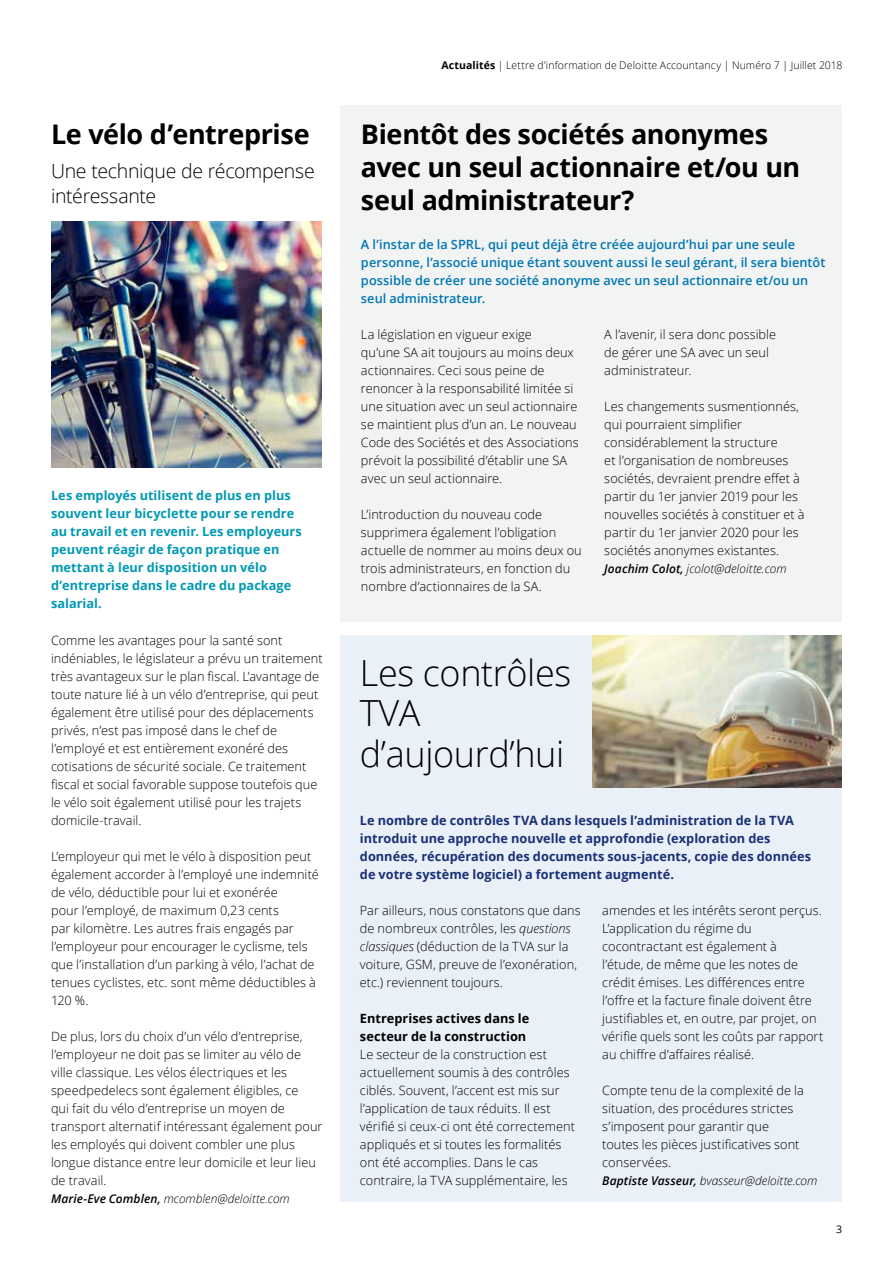
<style>
.page{position:relative;width:893px;height:1263px;background:#fff}
.page>*{position:absolute;margin:0;border:0;box-sizing:border-box;transform-origin:0 0}
.t1{font:300 36px/40.5px "Open Sans";letter-spacing:-.01em;color:#000}
.t2{font:700 27px/33px "Open Sans";letter-spacing:-.015em;color:#000}
.t3{font:300 19.5px/25.5px "Open Sans";letter-spacing:-.015em;color:#000}
.t4{font:300 12.75px/18px "Open Sans";letter-spacing:.005em;color:#000}
.t5{font:700 12.75px/18px "Open Sans";letter-spacing:.005em;color:#193076}
.t6{font:600 12.75px/18px "Open Sans";letter-spacing:.005em;color:#0076b3}
.t7{font:700 12.75px/18px "Open Sans";letter-spacing:.005em;color:#0099b3}
.t8{font:700 12.75px/18px "Open Sans";letter-spacing:.005em;color:#000}
.t9{font:italic 300 12px "Open Sans";color:#000}
.t10{font:300 10.5px "Open Sans";letter-spacing:.01em;color:#000}
.t11{font:10.5px "Open Sans";color:#000}
.s1{font-weight:600}
.s2{font-weight:700}
.s3{font-style:italic}
</style>
<div class="page">
<div style="left:340px;top:105px;width:502px;height:516px;background:#f2f3f3"></div>
<div style="left:340px;top:635px;width:502px;height:567px;background:#eaf0f8"></div>
<img style="left:51px;top:221px;width:271px;height:246px">
<img style="left:592px;top:636px;width:250px;height:151px">
<h2 class="t2" style="left:51px;top:117px;width:260px">Le vélo d’entreprise</h2>
<h3 class="t3" style="left:51px;top:157px;width:265px">Une technique de récompense intéressante</h3>
<p class="t7" style="left:51px;top:486px;width:252px">Les employés utilisent de plus en plus souvent leur bicyclette pour se rendre au travail et en revenir. Les employeurs peuvent réagir de façon pratique en mettant à leur disposition un vélo d’entreprise dans le cadre du package salarial.</p>
<p class="t4" style="left:51px;top:631px;width:273px">Comme les avantages pour la santé sont indéniables, le législateur a prévu un traitement très avantageux sur le plan fiscal. L’avantage de toute nature lié à un vélo d’entreprise, qui peut également être utilisé pour des déplacements privés, n’est pas imposé dans le chef de l’employé et est entièrement exonéré des cotisations de sécurité sociale. Ce traitement fiscal et social favorable suppose toutefois que le vélo soit également utilisé pour les trajets domicile-travail.</p>
<p class="t4" style="left:51px;top:847px;width:269px">L’employeur qui met le vélo à disposition peut également accorder à l’employé une indemnité de vélo, déductible pour lui et exonérée<br>pour l’employé, de maximum 0,23 cents<br>par kilomètre. Les autres frais engagés par l’employeur pour encourager le cyclisme, tels que l’installation d’un parking à vélo, l’achat de tenues cyclistes, etc. sont même déductibles à 120 %.</p>
<p class="t4" style="left:51px;top:1027px;width:273px">De plus, lors du choix d’un vélo d’entreprise, l’employeur ne doit pas se limiter au vélo de ville classique. Les vélos électriques et les speedpedelecs sont également éligibles, ce<br>qui fait du vélo d’entreprise un moyen de transport alternatif intéressant également pour les employés qui doivent combler une plus longue distance entre leur domicile et leur lieu de travail.</p>
<p class="t9" style="left:51px;top:1190px;width:240px"><span class="s1">Marie-Eve Comblen,</span> mcomblen@deloitte.com</p>
<p class="t10" style="left:442px;top:58px;width:402px"><span class="s2">Actualités</span> | Lettre d’information de Deloitte Accountancy | Numéro 7 | Juillet 2018</p>
<h2 class="t2" style="left:361px;top:117px;width:441px">Bientôt des sociétés anonymes avec un seul actionnaire et/ou un seul administrateur?</h2>
<p class="t6" style="left:361px;top:235px;width:466px">A l’instar de la SPRL, qui peut déjà être créée aujourd’hui par une seule personne, l’associé unique étant souvent aussi le seul gérant, il sera bientôt possible de créer une société anonyme avec un seul actionnaire et/ou un seul administrateur.</p>
<p class="t4" style="left:361px;top:325px;width:219px">La législation en vigueur exige<br>qu’une SA ait toujours au moins deux actionnaires. Ceci sous peine de renoncer à la responsabilité limitée si une situation avec un seul actionnaire se maintient plus d’un an. Le nouveau Code des Sociétés et des Associations prévoit la possibilité d’établir une SA avec un seul actionnaire.</p>
<p class="t4" style="left:361px;top:505px;width:222px">L’introduction du nouveau code supprimera également l’obligation actuelle de nommer au moins deux ou trois administrateurs, en fonction du nombre d’actionnaires de la SA.</p>
<p class="t4" style="left:604px;top:325px;width:173px">A l’avenir, il sera donc possible de gérer une SA avec un seul administrateur.</p>
<p class="t4" style="left:604px;top:397px;width:202px">Les changements susmentionnés, qui pourraient simplifier considérablement la structure<br>et l’organisation de nombreuses sociétés, devraient prendre effet à partir du 1er janvier 2019 pour les nouvelles sociétés à constituer et à partir du 1er janvier 2020 pour les sociétés anonymes existantes.</p>
<p class="t9" style="left:604px;top:560px;width:184px"><span class="s1">Joachim Colot,</span> jcolot@deloitte.com</p>
<h1 class="t1" style="left:360px;top:652px;width:213px">Les contrôles<br>TVA d’aujourd’hui</h1>
<p class="t5" style="left:360px;top:811px;width:453px">Le nombre de contrôles TVA dans lesquels l’administration de la TVA introduit une approche nouvelle et approfondie (exploration des données, récupération des documents sous-jacents, copie des données de votre système logiciel) a fortement augmenté.</p>
<p class="t4" style="left:360px;top:901px;width:222px">Par ailleurs, nous constatons que dans de nombreux contrôles, les <span class="s3">questions classiques</span> (déduction de la TVA sur la voiture, GSM, preuve de l’exonération, etc.) reviennent toujours.</p>
<p class="t8" style="left:360px;top:1009px;width:171px">Entreprises actives dans le secteur de la construction</p>
<p class="t4" style="left:360px;top:1045px;width:216px">Le secteur de la construction est actuellement soumis à des contrôles ciblés. Souvent, l’accent est mis sur l’application de taux réduits. Il est vérifié si ceux-ci ont été correctement appliqués et si toutes les formalités ont été accomplies. Dans le cas contraire, la TVA supplémentaire, les</p>
<p class="t4" style="left:602px;top:901px;width:223px">amendes et les intérêts seront perçus.<br>L’application du régime du cocontractant est également à<br>l’étude, de même que les notes de crédit émises. Les différences entre l’offre et la facture finale doivent être justifiables et, en outre, par projet, on vérifie quels sont les coûts par rapport au chiffre d’affaires réalisé.</p>
<p class="t4" style="left:602px;top:1081px;width:203px">Compte tenu de la complexité de la situation, des procédures strictes s’imposent pour garantir que toutes les pièces justificatives sont conservées.</p>
<p class="t9" style="left:602px;top:1172px;width:217px"><span class="s1">Baptiste Vasseur,</span> bvasseur@deloitte.com</p>
<p class="t11" style="left:836px;top:1222px;width:8px">3</p>
</div>
